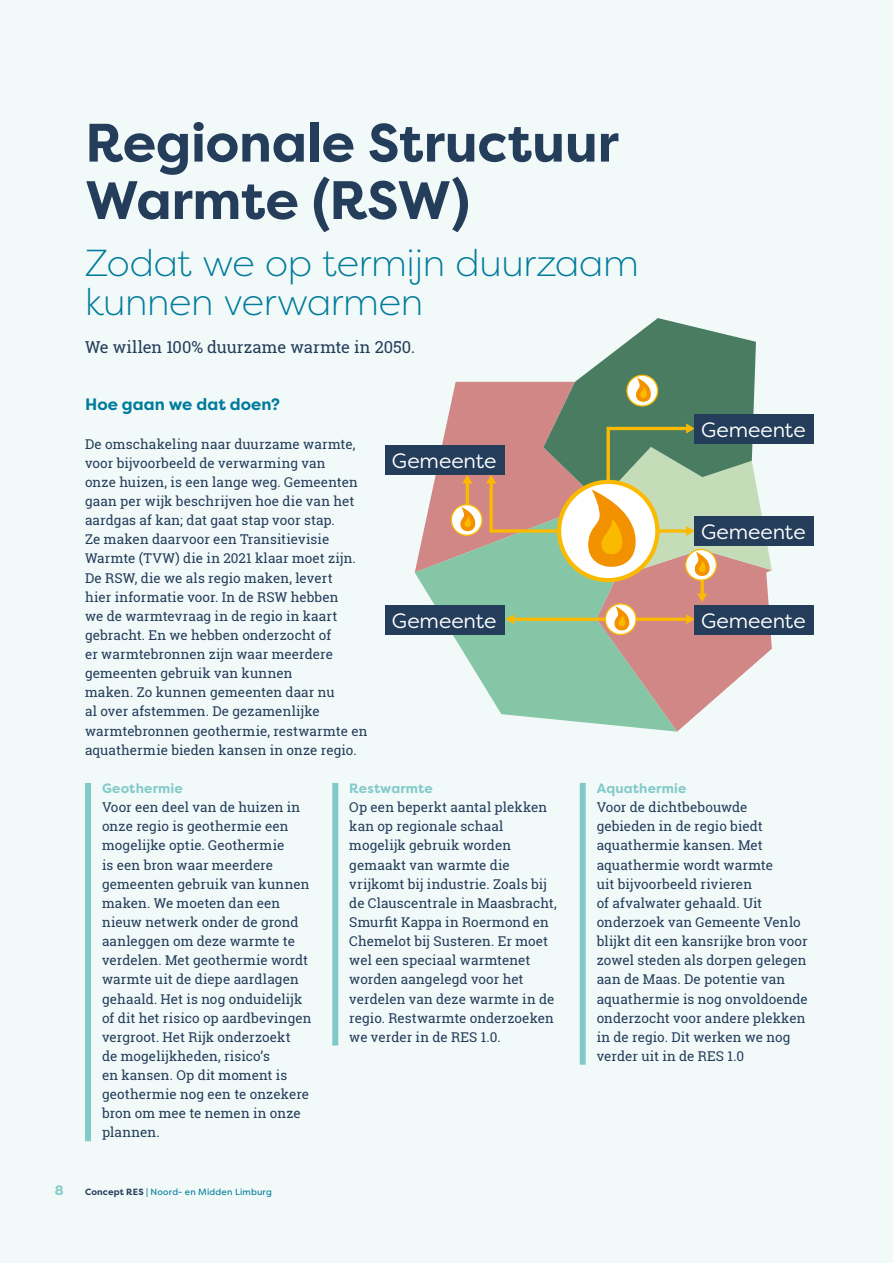
<style>
.page{position:relative;width:893px;height:1263px;background:#f2f9f9}
.page>*{position:absolute;margin:0;border:0;box-sizing:border-box;transform-origin:0 0}
.t1{font:700 54px/57.4px "Filson Pro";letter-spacing:-.01em;color:#233d5a}
.t2{font:300 37.5px/38.2px "Filson Pro";letter-spacing:-.01em;color:#007b9b}
.t3{font:20.7px "Filson Pro";color:#fff}
.t4{font:16.5px "Roboto Slab";color:#233d5a}
.t5{font:700 16.5px "Filson Pro";letter-spacing:.005em;color:#007b9b}
.t6{font:13.5px/19.2px "Roboto Slab";letter-spacing:.005em;color:#233d5a}
.t7{font:700 13.5px "Filson Pro";letter-spacing:.01em;color:#82cac9}
.t8{font:9px "Filson Pro";letter-spacing:.025em;color:#007b9b}
.s1{font-weight:700;color:#233d5a}
</style>
<div class="page">
<svg style="left:415px;top:318px;width:357px;height:414px"></svg>
<div style="left:694px;top:605px;width:120px;height:30px;background:#233d5a"></div>
<div style="left:385px;top:605px;width:120px;height:30px;background:#233d5a"></div>
<div style="left:385px;top:445px;width:120px;height:30px;background:#233d5a"></div>
<div style="left:694px;top:516px;width:120px;height:30px;background:#233d5a"></div>
<div style="left:694px;top:414px;width:120px;height:30px;background:#233d5a"></div>
<div style="left:85px;top:783px;width:6px;height:358px;background:#82cac9"></div>
<div style="left:332px;top:783px;width:6px;height:262px;background:#82cac9"></div>
<div style="left:580px;top:783px;width:6px;height:282px;background:#82cac9"></div>
<p class="t7" style="left:55px;top:1182px;width:10px">8</p>
<h1 class="t1" style="left:85px;top:115px;width:536px">Regionale Structuur<br>Warmte (RSW)</h1>
<h2 class="t2" style="left:85px;top:243px;width:555px">Zodat we op termijn duurzaam kunnen verwarmen</h2>
<p class="t4" style="left:85px;top:336px;width:331px">We willen 100% duurzame warmte in 2050.</p>
<p class="t5" style="left:85px;top:394px;width:197px">Hoe gaan we dat doen?</p>
<p class="t6" style="left:85px;top:434px;width:284px">De omschakeling naar duurzame warmte, voor bijvoorbeeld de verwarming van<br>onze huizen, is een lange weg. Gemeenten gaan per wijk beschrijven hoe die van het aardgas af kan; dat gaat stap voor stap.<br>Ze maken daarvoor een Transitievisie Warmte (TVW) die in 2021 klaar moet zijn.<br>De RSW, die we als regio maken, levert<br>hier informatie voor. In de RSW hebben<br>we de warmtevraag in de regio in kaart gebracht. En we hebben onderzocht of<br>er warmtebronnen zijn waar meerdere gemeenten gebruik van kunnen<br>maken. Zo kunnen gemeenten daar nu<br>al over afstemmen. De gezamenlijke warmtebronnen geothermie, restwarmte en aquathermie bieden kansen in onze regio.</p>
<h3 class="t3" style="left:392px;top:447px;width:106px">Gemeente</h3>
<h3 class="t3" style="left:701px;top:416px;width:106px">Gemeente</h3>
<h3 class="t3" style="left:701px;top:518px;width:106px">Gemeente</h3>
<h3 class="t3" style="left:392px;top:607px;width:106px">Gemeente</h3>
<h3 class="t3" style="left:701px;top:607px;width:106px">Gemeente</h3>
<p class="t7" style="left:102px;top:780px;width:82px">Geothermie</p>
<p class="t6" style="left:102px;top:797px;width:211px">Voor een deel van de huizen in onze regio is geothermie een mogelijke optie. Geothermie<br>is een bron waar meerdere gemeenten gebruik van kunnen maken. We moeten dan een nieuw netwerk onder de grond aanleggen om deze warmte te verdelen. Met geothermie wordt warmte uit de diepe aardlagen gehaald. Het is nog onduidelijk of dit het risico op aardbevingen vergroot. Het Rijk onderzoekt<br>de mogelijkheden, risico’s<br>en kansen. Op dit moment is geothermie nog een te onzekere bron om mee te nemen in onze plannen.</p>
<p class="t8" style="left:85px;top:1186px;width:188px"><span class="s1">Concept RES</span> | Noord- en Midden Limburg</p>
<p class="t7" style="left:349px;top:780px;width:85px">Restwarmte</p>
<p class="t6" style="left:349px;top:797px;width:209px">Op een beperkt aantal plekken kan op regionale schaal mogelijk gebruik worden gemaakt van warmte die vrijkomt bij industrie. Zoals bij de Clauscentrale in Maasbracht,<br>Smurfit Kappa in Roermond en<br>Chemelot bij Susteren. Er moet wel een speciaal warmtenet worden aangelegd voor het verdelen van deze warmte in de regio. Restwarmte onderzoeken we verder in de RES 1.0.</p>
<p class="t7" style="left:597px;top:780px;width:91px">Aquathermie</p>
<p class="t6" style="left:597px;top:797px;width:213px">Voor de dichtbebouwde gebieden in de regio biedt aquathermie kansen. Met aquathermie wordt warmte<br>uit bijvoorbeeld rivieren<br>of afvalwater gehaald. Uit onderzoek van Gemeente Venlo blijkt dit een kansrijke bron voor zowel steden als dorpen gelegen aan de Maas. De potentie van aquathermie is nog onvoldoende onderzocht voor andere plekken in de regio. Dit werken we nog verder uit in de RES 1.0</p>
</div>
